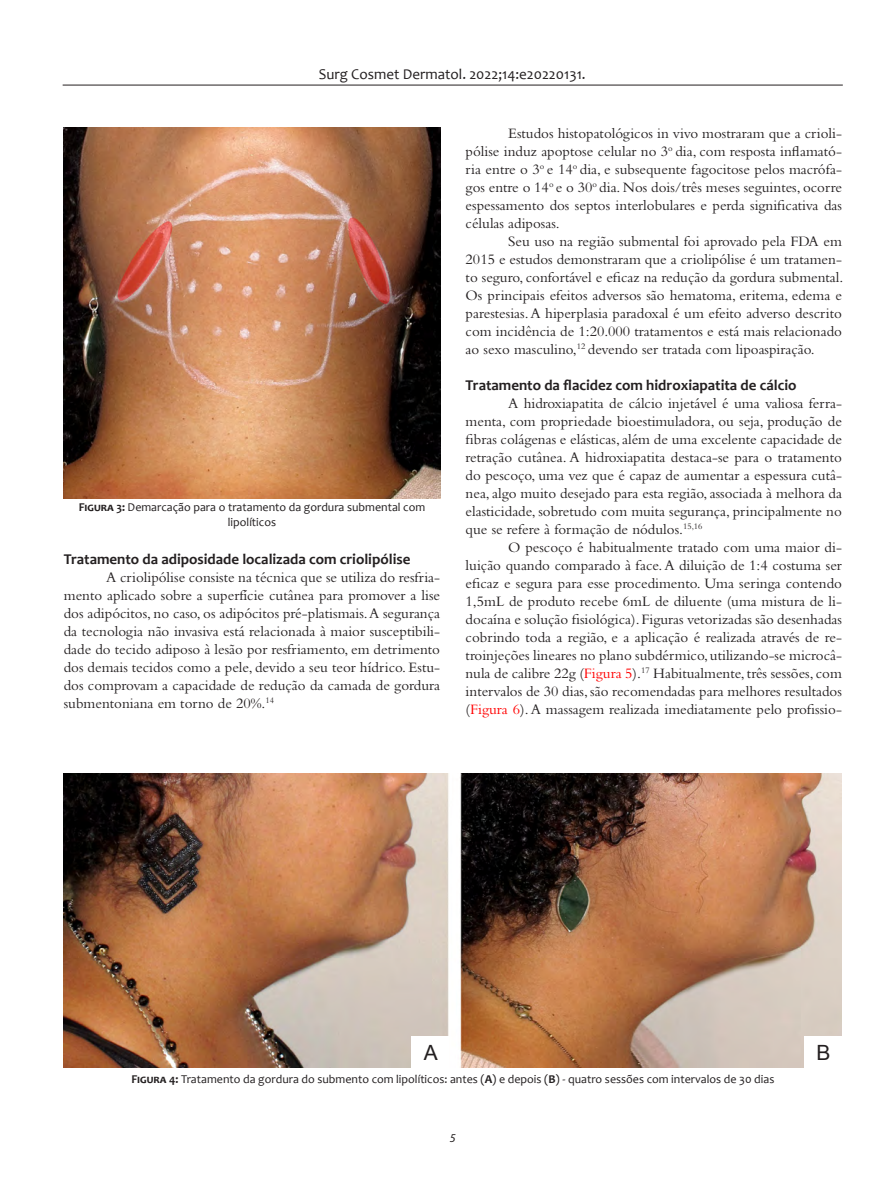
<style>
.page{position:relative;width:893px;height:1191px;background:#fff}
.page>*{position:absolute;margin:0;border:0;box-sizing:border-box;transform-origin:0 0}
.t1{font:21px "Arial";color:#231f20}
.t2{font:15px/18px "Bembo Std";color:#231f20;text-align:justify}
.t3{font:700 15px "Candara";color:#231f20}
.t4{font:15px "Candara";color:#231f20}
.t5{font:12px/14.4px "Candara";color:#231f20;text-align:center}
.t6{font:italic 12px "Myriad Pro";color:#231f20}
.s1{font-weight:700}
.s2{color:#f00}
</style>
<div class="page">
<hr style="left:63px;top:85px;width:780px;height:1px;background:#231f20">
<img style="left:64px;top:128px;width:376px;height:371px">
<img style="left:64px;top:773px;width:778px;height:294px">
<div style="left:412px;top:1036px;width:37px;height:33px;background:#fff"></div>
<div style="left:805px;top:1036px;width:37px;height:33px;background:#fff"></div>
<p class="t4" style="left:319px;top:65px;width:268px">Surg Cosmet Dermatol. 2022;14:e20220131.</p>
<p class="t5" style="left:79px;top:500px;width:348px"><span class="s1">Figura 3:</span> Demarcação para o tratamento da gordura submental com lipolíticos</p>
<p class="t3" style="left:64px;top:549px;width:348px">Tratamento da adiposidade localizada com criolipólise</p>
<p class="t2" style="left:64px;top:567px;width:378px;text-indent:43px">A criolipólise consiste na técnica que se utiliza do resfria&shy;mento aplicado sobre a superfície cutânea para promover a lise dos adipócitos, no caso, os adipócitos pré-platismais. A segurança da tecnologia não invasiva está relacionada à maior susceptibili&shy;dade do tecido adiposo à lesão por resfriamento, em detrimento dos demais tecidos como a pele, devido a seu teor hídrico. Estu&shy;dos comprovam a capacidade de redução da camada de gordura submentoniana em torno de 20%.<sup>14</sup></p>
<p class="t2" style="left:466px;top:124px;width:378px;text-indent:43px">Estudos histopatológicos in vivo mostraram que a crioli&shy;pólise induz apoptose celular no 3<sup>o</sup> dia, com resposta inflamató&shy;ria entre o 3<sup>o</sup> e 14<sup>o</sup> dia, e subsequente fagocitose pelos macrófa&shy;gos entre o 14<sup>o</sup> e o 30<sup>o</sup> dia. Nos dois/três meses seguintes, ocorre espessamento dos septos interlobulares e perda significativa das células adiposas.</p>
<p class="t2" style="left:466px;top:232px;width:379px;text-indent:43px">Seu uso na região submental foi aprovado pela FDA em 2015 e estudos demonstraram que a criolipólise é um tratamen&shy;to seguro, confortável e eficaz na redução da gordura submental.<br>Os principais efeitos adversos são hematoma, eritema, edema e parestesias. A hiperplasia paradoxal é um efeito adverso descrito com incidência de 1:20.000 tratamentos e está mais relacionado ao sexo masculino,<sup>12</sup> devendo ser tratada com lipoaspiração.</p>
<p class="t3" style="left:466px;top:375px;width:332px">Tratamento da flacidez com hidroxiapatita de cálcio</p>
<p class="t2" style="left:466px;top:394px;width:378px;text-indent:43px">A hidroxiapatita de cálcio injetável é uma valiosa ferra&shy;menta, com propriedade bioestimuladora, ou seja, produção de fibras colágenas e elásticas, além de uma excelente capacidade de retração cutânea. A hidroxiapatita destaca-se para o tratamento do pescoço, uma vez que é capaz de aumentar a espessura cutâ&shy;nea, algo muito desejado para esta região, associada à melhora da elasticidade, sobretudo com muita segurança, principalmente no que se refere à formação de nódulos.<sup>15,16</sup></p>
<p class="t2" style="left:466px;top:538px;width:378px;text-indent:43px">O pescoço é habitualmente tratado com uma maior di&shy;luição quando comparado à face. A diluição de 1:4 costuma ser eficaz e segura para esse procedimento. Uma seringa contendo 1,5mL de produto recebe 6mL de diluente (uma mistura de li&shy;docaína e solução fisiológica). Figuras vetorizadas são desenhadas cobrindo toda a região, e a aplicação é realizada através de re&shy;troinjeções lineares no plano subdérmico, utilizando-se microcâ&shy;nula de calibre 22g (<span class="s2">Figura 5</span>).<sup>17</sup> Habitualmente, três sessões, com intervalos de 30 dias, são recomendadas para melhores resultados (<span class="s2">Figura 6</span>). A massagem realizada imediatamente pelo profissio-</p>
<p class="t1" style="left:424px;top:1039px;width:16px">A</p>
<p class="t1" style="left:816px;top:1039px;width:16px">B</p>
<p class="t5" style="left:131px;top:1071px;width:644px"><span class="s1">Figura 4:</span> Tratamento da gordura do submento com lipolíticos: antes (<span class="s1">A</span>) e depois (<span class="s1">B</span>) - quatro sessões com intervalos de 30 dias</p>
<p class="t6" style="left:450px;top:1130px;width:7px">5</p>
</div>
